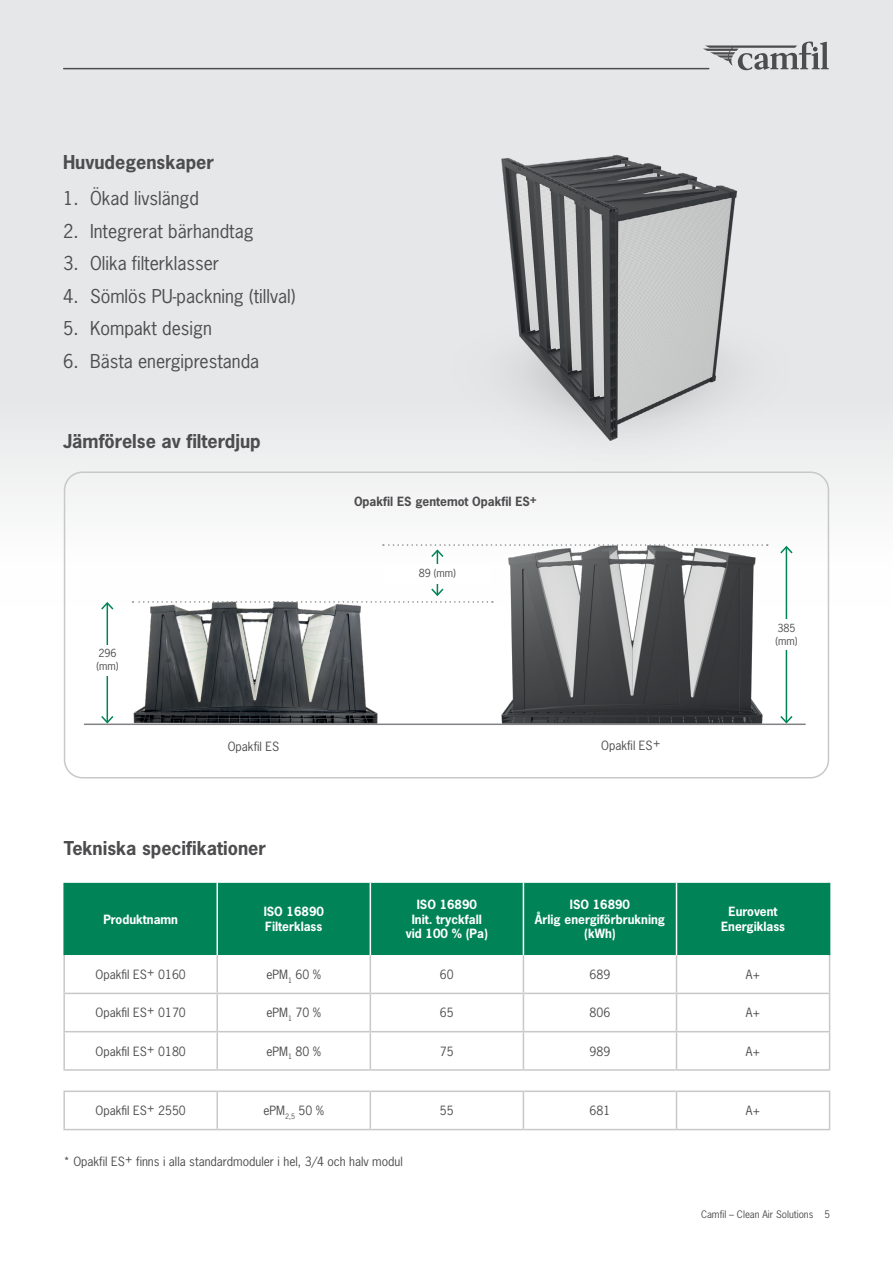
<style>
.page{position:relative;width:893px;height:1263px;background:#fff}
.page>*{position:absolute;margin:0;border:0;box-sizing:border-box;transform-origin:0 0}
.t1{font:18px "News Gothic Std";color:#4d4d4f}
.t2{font:700 18px "News Gothic Std";color:#4d4d4f}
.t3{font:12px "News Gothic Std";color:#4d4d4f}
.t4{font:700 12px/14.4px "News Gothic Std";color:#fff;text-align:center}
.t5{font:700 12px "News Gothic Std";color:#4d4d4f}
.t6{font:10.5px/12.6px "News Gothic Std";color:#4d4d4f}
.t7{font:9.75px "News Gothic Std";color:#4d4d4f}
</style>
<div class="page">
<div style="left:0;top:0;width:893px;height:605px;background:linear-gradient(to bottom,#e0e1e2,#f6f6f7)"></div>
<hr style="left:64px;top:68px;width:645px;height:1px;background:#4d4d4f">
<svg style="left:703px;top:42px;width:126px;height:28px;background:#b0b1b2"></svg>
<img style="left:439px;top:139px;width:350px;height:331px">
<div style="left:65px;top:883px;width:764px;height:72px;background:#008457"></div>
<svg style="left:65px;top:955px;width:764px;height:174px"></svg>
<hr style="left:63px;top:955px;width:2px;height:38px;background:#c7c8ca">
<hr style="left:216px;top:955px;width:2px;height:38px;background:#c7c8ca">
<hr style="left:370px;top:955px;width:1px;height:38px;background:#c7c8ca">
<hr style="left:523px;top:955px;width:1px;height:38px;background:#c7c8ca">
<hr style="left:676px;top:955px;width:1px;height:38px;background:#c7c8ca">
<hr style="left:829px;top:955px;width:1px;height:38px;background:#c7c8ca">
<hr style="left:63px;top:993px;width:154px;height:1px;background:#c7c8ca">
<hr style="left:63px;top:994px;width:2px;height:37px;background:#c7c8ca">
<hr style="left:217px;top:993px;width:153px;height:1px;background:#c7c8ca">
<hr style="left:216px;top:994px;width:2px;height:37px;background:#c7c8ca">
<hr style="left:370px;top:993px;width:153px;height:1px;background:#c7c8ca">
<hr style="left:370px;top:994px;width:1px;height:37px;background:#c7c8ca">
<hr style="left:523px;top:993px;width:153px;height:1px;background:#c7c8ca">
<hr style="left:523px;top:994px;width:1px;height:37px;background:#c7c8ca">
<hr style="left:676px;top:993px;width:154px;height:1px;background:#c7c8ca">
<hr style="left:676px;top:994px;width:1px;height:37px;background:#c7c8ca">
<hr style="left:829px;top:994px;width:1px;height:37px;background:#c7c8ca">
<hr style="left:63px;top:1031px;width:154px;height:1px;background:#c7c8ca">
<hr style="left:63px;top:1032px;width:2px;height:37px;background:#c7c8ca">
<hr style="left:217px;top:1031px;width:153px;height:1px;background:#c7c8ca">
<hr style="left:216px;top:1032px;width:2px;height:37px;background:#c7c8ca">
<hr style="left:370px;top:1031px;width:153px;height:1px;background:#c7c8ca">
<hr style="left:370px;top:1032px;width:1px;height:37px;background:#c7c8ca">
<hr style="left:523px;top:1031px;width:153px;height:1px;background:#c7c8ca">
<hr style="left:523px;top:1032px;width:1px;height:37px;background:#c7c8ca">
<hr style="left:676px;top:1031px;width:154px;height:1px;background:#c7c8ca">
<hr style="left:676px;top:1032px;width:1px;height:37px;background:#c7c8ca">
<hr style="left:829px;top:1032px;width:1px;height:37px;background:#c7c8ca">
<hr style="left:63px;top:1069px;width:154px;height:2px;background:#c7c8ca">
<hr style="left:217px;top:1069px;width:153px;height:2px;background:#c7c8ca">
<hr style="left:370px;top:1069px;width:153px;height:2px;background:#c7c8ca">
<hr style="left:523px;top:1069px;width:153px;height:2px;background:#c7c8ca">
<hr style="left:676px;top:1069px;width:154px;height:2px;background:#c7c8ca">
<hr style="left:63px;top:1090px;width:154px;height:2px;background:#c7c8ca">
<hr style="left:63px;top:1092px;width:2px;height:37px;background:#c7c8ca">
<hr style="left:217px;top:1090px;width:153px;height:2px;background:#c7c8ca">
<hr style="left:216px;top:1092px;width:2px;height:37px;background:#c7c8ca">
<hr style="left:370px;top:1090px;width:153px;height:2px;background:#c7c8ca">
<hr style="left:370px;top:1092px;width:1px;height:37px;background:#c7c8ca">
<hr style="left:523px;top:1090px;width:153px;height:2px;background:#c7c8ca">
<hr style="left:523px;top:1092px;width:1px;height:37px;background:#c7c8ca">
<hr style="left:676px;top:1090px;width:154px;height:2px;background:#c7c8ca">
<hr style="left:676px;top:1092px;width:1px;height:37px;background:#c7c8ca">
<hr style="left:829px;top:1092px;width:1px;height:37px;background:#c7c8ca">
<hr style="left:63px;top:1129px;width:154px;height:1px;background:#c7c8ca">
<hr style="left:217px;top:1129px;width:153px;height:1px;background:#c7c8ca">
<hr style="left:370px;top:1129px;width:153px;height:1px;background:#c7c8ca">
<hr style="left:523px;top:1129px;width:153px;height:1px;background:#c7c8ca">
<hr style="left:676px;top:1129px;width:154px;height:1px;background:#c7c8ca">
<hr style="left:63px;top:883px;width:2px;height:72px;background:#008457">
<hr style="left:829px;top:883px;width:1px;height:72px;background:#008457">
<hr style="left:216px;top:883px;width:2px;height:72px;background:#fff">
<hr style="left:370px;top:883px;width:1px;height:72px;background:#fff">
<hr style="left:523px;top:883px;width:1px;height:72px;background:#fff">
<hr style="left:676px;top:883px;width:1px;height:72px;background:#fff">
<div style="left:64px;top:471px;width:765px;height:307px;border:2px solid #c7c8ca;border-radius:18px"></div>
<img style="left:492px;top:537px;width:275px;height:186px">
<img style="left:127px;top:590px;width:255px;height:133px">
<hr style="left:437px;top:550px;width:1px;height:45px;background:#008457">
<hr style="left:107px;top:603px;width:1px;height:119px;background:#008457">
<svg style="left:100px;top:601px;width:15px;height:10px"></svg>
<svg style="left:101px;top:714px;width:13px;height:9px"></svg>
<hr style="left:786px;top:547px;width:1px;height:175px;background:#008457">
<svg style="left:779px;top:545px;width:15px;height:10px"></svg>
<svg style="left:780px;top:714px;width:13px;height:9px"></svg>
<div style="left:83px;top:645px;width:49px;height:30px;background:#fff"></div>
<div style="left:762px;top:619px;width:49px;height:31px;background:#fff"></div>
<svg style="left:383px;top:544px;width:385px;height:15px"></svg>
<svg style="left:132px;top:587px;width:361px;height:16px"></svg>
<hr style="left:84px;top:723px;width:722px;height:2px;background:#808285">
<div style="left:384px;top:564px;width:106px;height:20px;background:#fff"></div>
<h1 class="t2" style="left:63px;top:150px;width:152px">Huvudegenskaper</h1>
<h1 class="t1" style="left:63px;top:187px;width:137px">1. Ökad livslängd</h1>
<h1 class="t1" style="left:63px;top:219px;width:192px">2. Integrerat bärhandtag</h1>
<h1 class="t1" style="left:63px;top:252px;width:158px">3. Olika filterklasser</h1>
<h1 class="t1" style="left:63px;top:284px;width:234px">4. Sömlös PU-packning (tillval)</h1>
<h1 class="t1" style="left:63px;top:317px;width:150px">5. Kompakt design</h1>
<h1 class="t1" style="left:63px;top:349px;width:198px">6. Bästa energiprestanda</h1>
<h1 class="t2" style="left:63px;top:429px;width:199px">Jämförelse av filterdjup</h1>
<p class="t6" style="left:96px;top:647px;width:24px">296 (mm)</p>
<p class="t5" style="left:354px;top:493px;width:184px">Opakfil ES gentemot Opakfil ES+</p>
<p class="t6" style="left:419px;top:566px;width:39px">89 (mm)</p>
<p class="t3" style="left:228px;top:739px;width:53px">Opakfil ES</p>
<p class="t3" style="left:601px;top:738px;width:61px">Opakfil ES+</p>
<h1 class="t2" style="left:64px;top:836px;width:204px">Tekniska specifikationer</h1>
<p class="t6" style="left:775px;top:621px;width:24px">385 (mm)</p>
<p class="t4" style="left:103px;top:912px;width:76px">Produktnamn</p>
<p class="t4" style="left:264px;top:904px;width:62px;text-align:left">ISO 16890<br>Filterklass</p>
<p class="t4" style="left:406px;top:897px;width:84px">ISO 16890<br>Init. tryckfall vid 100 % (Pa)</p>
<p class="t4" style="left:535px;top:897px;width:132px">ISO 16890<br>Årlig energiförbrukning (kWh)</p>
<p class="t4" style="left:721px;top:904px;width:66px">Eurovent<br>Energiklass</p>
<p class="t3" style="left:96px;top:967px;width:92px">Opakfil ES+ 0160</p>
<p class="t3" style="left:266px;top:967px;width:56px">ePM<sub>1</sub> 60 %</p>
<p class="t3" style="left:440px;top:967px;width:15px">60</p>
<p class="t3" style="left:590px;top:967px;width:22px">689</p>
<p class="t3" style="left:746px;top:967px;width:16px">A+</p>
<p class="t3" style="left:96px;top:1005px;width:92px">Opakfil ES+ 0170</p>
<p class="t3" style="left:266px;top:1005px;width:56px">ePM<sub>1</sub> 70 %</p>
<p class="t3" style="left:440px;top:1005px;width:15px">65</p>
<p class="t3" style="left:590px;top:1005px;width:22px">806</p>
<p class="t3" style="left:746px;top:1005px;width:16px">A+</p>
<p class="t3" style="left:96px;top:1043px;width:92px">Opakfil ES+ 0180</p>
<p class="t3" style="left:266px;top:1043px;width:56px">ePM<sub>1</sub> 80 %</p>
<p class="t3" style="left:440px;top:1043px;width:15px">75</p>
<p class="t3" style="left:590px;top:1043px;width:22px">989</p>
<p class="t3" style="left:746px;top:1043px;width:16px">A+</p>
<p class="t3" style="left:96px;top:1103px;width:92px">Opakfil ES+ 2550</p>
<p class="t3" style="left:263px;top:1103px;width:62px">ePM<sub>2,5</sub> 50 %</p>
<p class="t3" style="left:440px;top:1103px;width:15px">55</p>
<p class="t3" style="left:590px;top:1103px;width:22px">681</p>
<p class="t3" style="left:746px;top:1103px;width:16px">A+</p>
<p class="t3" style="left:63px;top:1154px;width:341px">* Opakfil ES+ finns i alla standardmoduler i hel, 3/4 och halv modul</p>
<p class="t7" style="left:701px;top:1208px;width:131px">Camfil – Clean Air Solutions 5</p>
</div>
